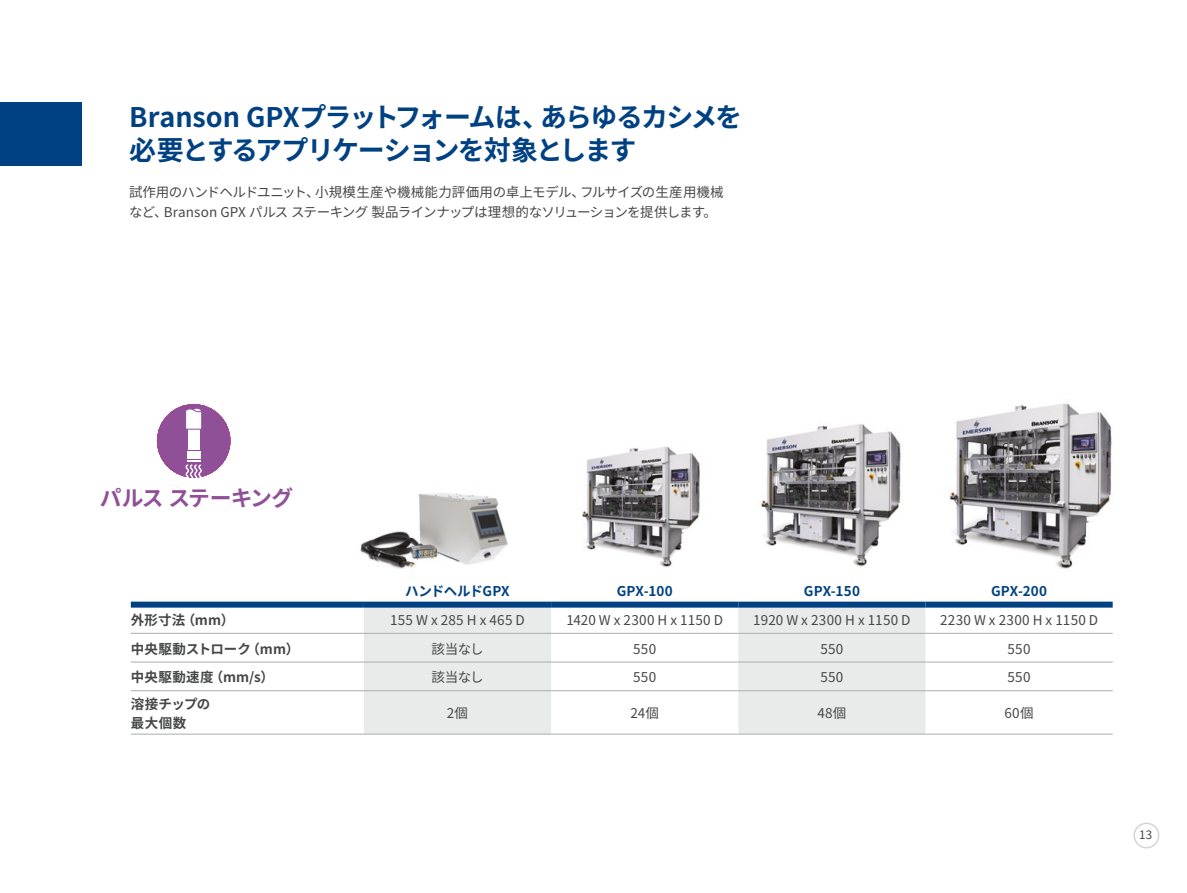
<style>
.page{position:relative;width:1187px;height:893px;background:#fff}
.page>*{position:absolute;margin:0;border:0;box-sizing:border-box;transform-origin:0 0}
.Internal_pages_title_blue{font:700 27px/33.8px "Noto Sans CJ Kjp";letter-spacing:-.065em;color:#004183}
.Sube_title_blue__blue_pages{font:700 21.75px "Noto Sans CJ Kjp";letter-spacing:-.025em;color:#905098}
.Image_Caption{font:13.5px "Noto Sans CJ Kjp";letter-spacing:.02em;color:#464747}
.Body_text_9pt__Blue_Pages{font:13.5px/19.5px "Noto Sans CJ Kjp";letter-spacing:-.02em;color:#464747}
.Image_Caption-2{font:700 13.5px/19.5px "Noto Sans CJ Kjp";letter-spacing:.01em;color:#464747}
.Image_Caption-3{font:700 13.5px "Noto Sans CJ Kjp";letter-spacing:-.005em;color:#004183}
.Image_Caption-4{font:700 13.5px "Noto Sans CJ Kjp";letter-spacing:-.025em;color:#004183}
.Page_number_left{font:11.55px "Noto Sans CJ Kjp";color:#464747}
</style>
<div class="page">
<div style="left:1133px;top:822px;width:26px;height:26px;border:2px solid #d3d5d5;border-radius:50%"></div>
<div style="left:0;top:102px;width:81px;height:64px;background:#004183"></div>
<svg style="left:157px;top:404px;width:73px;height:74px"></svg>
<img style="left:360px;top:493px;width:148px;height:76px">
<img style="left:582px;top:446px;width:118px;height:121px">
<img style="left:949px;top:403px;width:163px;height:166px">
<img style="left:761px;top:424px;width:140px;height:143px">
<div style="left:364px;top:608px;width:187px;height:126px;background:#e9eaea"></div>
<div style="left:738px;top:608px;width:187px;height:126px;background:#e9eaea"></div>
<div style="left:131px;top:602px;width:233px;height:6px;background:#004183"></div>
<div style="left:364px;top:602px;width:187px;height:6px;background:#004183"></div>
<div style="left:738px;top:602px;width:187px;height:6px;background:#004183"></div>
<div style="left:925px;top:602px;width:187px;height:6px;background:#004183"></div>
<hr style="left:131px;top:633px;width:233px;height:1px;background:#abacac">
<hr style="left:364px;top:633px;width:187px;height:1px;background:#abacac">
<hr style="left:738px;top:633px;width:187px;height:1px;background:#abacac">
<hr style="left:925px;top:633px;width:187px;height:1px;background:#abacac">
<hr style="left:131px;top:662px;width:233px;height:1px;background:#abacac">
<hr style="left:364px;top:662px;width:187px;height:1px;background:#abacac">
<hr style="left:738px;top:662px;width:187px;height:1px;background:#abacac">
<hr style="left:925px;top:662px;width:187px;height:1px;background:#abacac">
<hr style="left:131px;top:690px;width:233px;height:1px;background:#abacac">
<hr style="left:364px;top:690px;width:187px;height:1px;background:#abacac">
<hr style="left:738px;top:690px;width:187px;height:1px;background:#abacac">
<hr style="left:925px;top:690px;width:187px;height:1px;background:#abacac">
<hr style="left:131px;top:734px;width:233px;height:1px;background:#abacac">
<hr style="left:364px;top:734px;width:187px;height:1px;background:#abacac">
<hr style="left:738px;top:734px;width:187px;height:1px;background:#abacac">
<hr style="left:925px;top:734px;width:187px;height:1px;background:#abacac">
<div style="left:551px;top:602px;width:187px;height:6px;background:#004183"></div>
<hr style="left:551px;top:633px;width:187px;height:1px;background:#abacac">
<hr style="left:551px;top:662px;width:187px;height:1px;background:#abacac">
<hr style="left:551px;top:690px;width:187px;height:1px;background:#abacac">
<hr style="left:551px;top:734px;width:187px;height:1px;background:#abacac">
<p class="Internal_pages_title_blue" style="left:129px;top:100px;width:614px">Branson GPXプラットフォームは、あらゆるカシメを必要とするアプリケーションを対象とします</p>
<p class="Body_text_9pt__Blue_Pages" style="left:129px;top:183px;width:596px">試作用のハンドヘルドユニット、小規模生産や機械能力評価用の卓上モデル、フルサイズの生産用機械など、Branson GPX パルス ステーキング 製品ラインナップは理想的なソリューションを提供します。</p>
<p class="Sube_title_blue__blue_pages" style="left:100px;top:486px;width:195px">パルスステーキング</p>
<p class="Image_Caption-4" style="left:405px;top:584px;width:106px">ハンドヘルドGPX</p>
<p class="Image_Caption-3" style="left:616px;top:584px;width:57px">GPX-100</p>
<p class="Image_Caption-3" style="left:803px;top:584px;width:58px">GPX-150</p>
<p class="Image_Caption-3" style="left:990px;top:584px;width:58px">GPX-200</p>
<p class="Image_Caption-2" style="left:131px;top:610px;width:105px">外形寸法（mm）</p>
<p class="Image_Caption" style="left:390px;top:612px;width:136px">155 W x 285 H x 465 D</p>
<p class="Image_Caption" style="left:566px;top:612px;width:158px">1420 W x 2300 H x 1150 D</p>
<p class="Image_Caption" style="left:753px;top:612px;width:159px">1920 W x 2300 H x 1150 D</p>
<p class="Image_Caption" style="left:939px;top:612px;width:160px">2230 W x 2300 H x 1150 D</p>
<p class="Image_Caption-2" style="left:131px;top:639px;width:170px">中央駆動ストローク（mm）</p>
<p class="Image_Caption" style="left:431px;top:641px;width:54px">該当なし</p>
<p class="Image_Caption" style="left:633px;top:641px;width:24px">550</p>
<p class="Image_Caption" style="left:820px;top:641px;width:24px">550</p>
<p class="Image_Caption" style="left:1007px;top:641px;width:24px">550</p>
<p class="Image_Caption-2" style="left:131px;top:668px;width:145px">中央駆動速度（mm/s）</p>
<p class="Image_Caption" style="left:431px;top:670px;width:54px">該当なし</p>
<p class="Image_Caption" style="left:633px;top:670px;width:24px">550</p>
<p class="Image_Caption" style="left:820px;top:670px;width:24px">550</p>
<p class="Image_Caption" style="left:1007px;top:670px;width:24px">550</p>
<p class="Image_Caption-2" style="left:131px;top:694px;width:81px">溶接チップの最大個数</p>
<p class="Image_Caption" style="left:447px;top:706px;width:23px">2個</p>
<p class="Image_Caption" style="left:630px;top:706px;width:30px">24個</p>
<p class="Image_Caption" style="left:817px;top:706px;width:31px">48個</p>
<p class="Image_Caption" style="left:1004px;top:706px;width:31px">60個</p>
<p class="Page_number_left" style="left:1138px;top:828px;width:15px">13</p>
</div>
